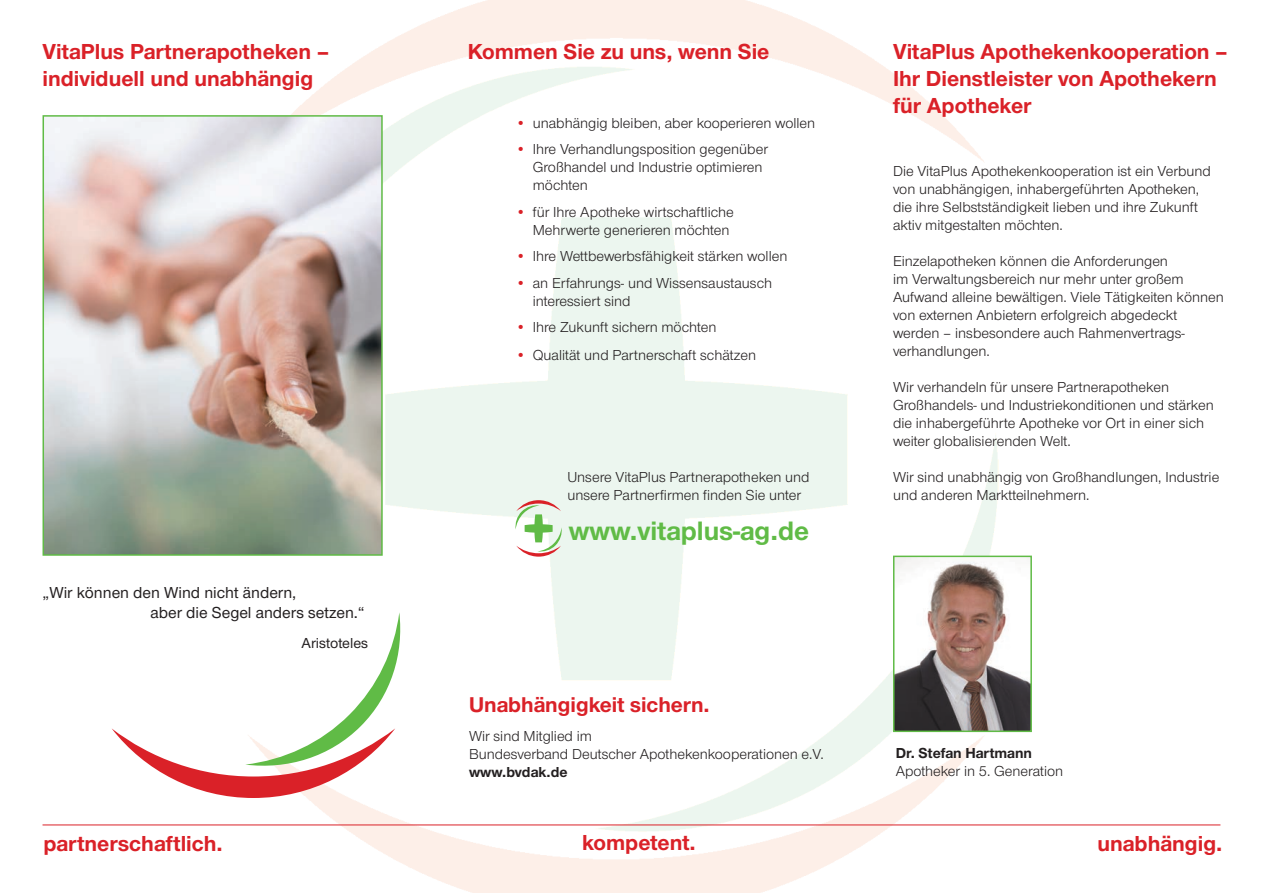
<style>
.page{position:relative;width:1263px;height:893px;background:#fff}
.page>*{position:absolute;margin:0;border:0;box-sizing:border-box;transform-origin:0 0}
.t1{font:700 27.6px "Nimbus Sans Novus T";color:#60bb46}
.t2{font:700 22.5px/27px "Nimbus Sans Novus T";color:#da2128}
.t3{font:700 22.2px "Nimbus Sans Novus T";color:#da2128}
.t4{font:500 16.5px/19.8px "Nimbus Sans Novus T";color:#231f20}
.t5{font:15px/18px "Nimbus Sans Novus T";color:#231f20}
.t6{font:700 15px "Nimbus Sans Novus T";color:#231f20}
.t7{font:500 15px "Nimbus Sans Novus T";color:#231f20}
.s1{color:#da2128}
</style>
<div class="page">
<svg style="left:112px;top:612px;width:288px;height:186px"></svg>
<svg style="left:515px;top:500px;width:47px;height:57px"></svg>
<img style="left:46px;top:118px;width:334px;height:435px">
<div style="left:43px;top:115px;width:340px;height:441px;border:2px solid #60bb46"></div>
<hr style="left:43px;top:825px;width:1177px;height:1px;background:#da2128">
<img style="left:896px;top:559px;width:133px;height:170px">
<div style="left:893px;top:556px;width:139px;height:176px;border:2px solid #60bb46"></div>
<h2 class="t2" style="left:43px;top:38px;width:288px">VitaPlus Partnerapotheken – individuell und unabhängig</h2>
<h2 class="t2" style="left:468px;top:38px;width:303px">Kommen Sie zu uns, wenn Sie</h2>
<h2 class="t2" style="left:893px;top:38px;width:336px">VitaPlus Apothekenkooperation –<br>Ihr Dienstleister von Apothekern für Apotheker</h2>
<p class="t5" style="left:516px;top:113px;width:301px"><span class="s1">•</span> unabhängig bleiben, aber kooperieren wollen</p>
<p class="t5" style="left:533px;top:140px;width:237px;text-indent:-17px"><span class="s1">•</span> Ihre Verhandlungsposition gegenüber<br>Großhandel und Industrie optimieren möchten</p>
<p class="t5" style="left:516px;top:202px;width:220px;text-align:right"><span class="s1">•</span> für Ihre Apotheke wirtschaftliche<br>Mehrwerte generieren möchten</p>
<p class="t5" style="left:516px;top:247px;width:273px"><span class="s1">•</span> Ihre Wettbewerbsfähigkeit stärken wollen</p>
<p class="t5" style="left:533px;top:273px;width:241px;text-indent:-17px"><span class="s1">•</span> an Erfahrungs- und Wissensaustausch interessiert sind</p>
<p class="t5" style="left:516px;top:318px;width:202px"><span class="s1">•</span> Ihre Zukunft sichern möchten</p>
<p class="t5" style="left:516px;top:345px;width:242px"><span class="s1">•</span> Qualität und Partnerschaft schätzen</p>
<p class="t5" style="left:893px;top:162px;width:319px">Die VitaPlus Apothekenkooperation ist ein Verbund von unabhängigen, inhabergeführten Apotheken, die ihre Selbstständigkeit lieben und ihre Zukunft aktiv mitgestalten möchten.</p>
<p class="t5" style="left:893px;top:252px;width:332px">Einzelapotheken können die Anforderungen<br>im Verwaltungsbereich nur mehr unter großem Aufwand alleine bewältigen. Viele Tätigkeiten können von externen Anbietern erfolgreich abgedeckt werden – insbesondere auch Rahmenvertrags&shy;verhandlungen.</p>
<p class="t5" style="left:893px;top:378px;width:322px">Wir verhandeln für unsere Partnerapotheken Großhandels- und Industriekonditionen und stärken die inhabergeführte Apotheke vor Ort in einer sich weiter globalisierenden Welt.</p>
<p class="t5" style="left:893px;top:468px;width:328px">Wir sind unabhängig von Großhandlungen, Industrie und anderen Marktteilnehmern.</p>
<p class="t5" style="left:567px;top:468px;width:244px">Unsere VitaPlus Partnerapotheken und unsere Partnerfirmen finden Sie unter</p>
<p class="t4" style="left:151px;top:582px;width:216px;text-indent:-108px">„Wir können den Wind nicht ändern,<br>aber die Segel anders setzen.“</p>
<p class="t7" style="left:302px;top:634px;width:68px">Aristoteles</p>
<h1 class="t1" style="left:569px;top:514px;width:242px">www.vitaplus-ag.de</h1>
<h3 class="t3" style="left:469px;top:692px;width:242px">Unabhängigkeit sichern.</h3>
<p class="t5" style="left:469px;top:727px;width:356px">Wir sind Mitglied im<br>Bundesverband Deutscher Apothekenkooperationen e.V.</p>
<p class="t6" style="left:469px;top:763px;width:100px">www.bvdak.de</p>
<p class="t6" style="left:896px;top:744px;width:138px">Dr. Stefan Hartmann</p>
<p class="t5" style="left:896px;top:762px;width:169px">Apotheker in 5. Generation</p>
<h2 class="t2" style="left:43px;top:829px;width:181px">partnerschaftlich.</h2>
<h2 class="t2" style="left:582px;top:829px;width:115px">kompetent.</h2>
<h2 class="t2" style="left:1097px;top:829px;width:126px">unabhängig.</h2>
</div>
